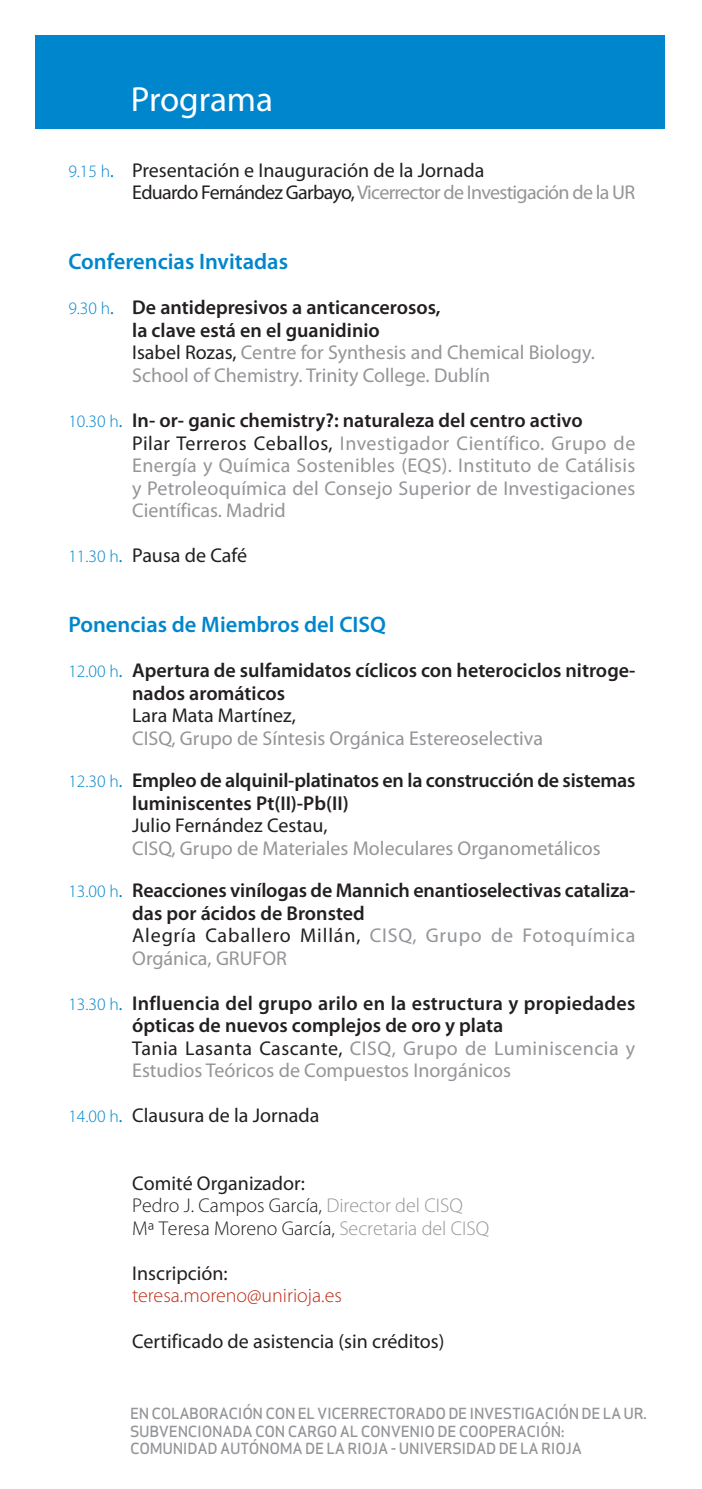
<style>
.page{position:relative;width:702px;height:1489px;background:#fff}
.page>*{position:absolute;margin:0;border:0;box-sizing:border-box;transform-origin:0 0}
.t1{font:35px "Myriad Pro";color:#fff}
.t2{font:600 22.5px "Myriad Pro";color:#0086cc}
.t3{font:600 20px/22.5px "Myriad Pro";color:#231f20}
.t4{font:20px/22.5px "Myriad Pro";letter-spacing:.01em;color:#939598}
.t5{font:20px "Myriad Pro";color:#231f20}
.t6{font:20px/22.5px "Myriad Pro";letter-spacing:-.035em;color:#231f20}
.t7{font:300 20px/22.5px "Myriad Pro";color:#231f20}
.t8{font:20px/22.5px "Myriad Pro";letter-spacing:.04em;color:#939598}
.t9{font:300 20px "Myriad Pro";color:#bf2d19}
.t10{font:15px/17.5px "Apex Sans Medium ST";letter-spacing:-.02em;color:#939598}
.s1{font-weight:300;font-size:17.5px;color:#0086cc}
.s2{font-size:17.5px;color:#0086cc}
.s3{color:#939598}
.s4{font-weight:600;color:#231f20}
.s5{color:#231f20}
.s6{font-weight:400;font-size:17.5px;color:#0086cc}
.s7{font-weight:400;color:#939598}
.s8{font-weight:400}
</style>
<div class="page">
<div style="left:35px;top:35px;width:630px;height:94px;background:#0086cc"></div>
<h1 class="t1" style="left:131px;top:86px;width:143px">Programa</h1>
<p class="t6" style="left:132px;top:160px;width:504px;text-indent:-64px"><span class="s1">9.15 h</span><span class="s2">.</span> Presentación e Inauguración de la Jornada<br>Eduardo Fernández Garbayo, <span class="s3">Vicerrector de Investigación de la UR</span></p>
<p class="t2" style="left:68px;top:253px;width:221px">Conferencias Invitadas</p>
<p class="t4" style="left:132px;top:298px;width:464px;text-indent:-64px"><span class="s1">9.30 h</span><span class="s2">.</span> <span class="s4">De antidepresivos a anticancerosos,<br>la clave está en el guanidinio<br></span><span class="s5">Isabel Rozas,</span> Centre for Synthesis and Chemical Biology.<br>School of Chemistry. Trinity College. Dublín</p>
<p class="t4" style="left:132px;top:410px;width:504px;text-indent:-64px"><span class="s1">10.30 h</span><span class="s2">.</span> <span class="s4">In- or- ganic chemistry?: naturaleza del centro activo<br></span><span class="s5">Pilar Terreros Ceballos,</span> Investigador Científico. Grupo de Energía y Química Sostenibles (EQS). Instituto de Catálisis y Petroleoquímica del Consejo Superior de Investigaciones Científicas. Madrid</p>
<p class="t5" style="left:68px;top:547px;width:180px"><span class="s1">11.30 h</span><span class="s2">.</span> Pausa de Café</p>
<p class="t2" style="left:68px;top:616px;width:319px">Ponencias de Miembros del CISQ</p>
<p class="t3" style="left:132px;top:660px;width:504px;text-indent:-64px"><span class="s1">12.00 h</span><span class="s6">.</span> Apertura de sulfamidatos cíclicos con heterociclos nitroge&shy;nados aromáticos</p>
<p class="t5" style="left:132px;top:707px;width:165px">Lara Mata Martínez,</p>
<p class="t3" style="left:68px;top:718px;width:568px;line-height:42.5px;text-indent:64px"><span class="s7">CISQ, Grupo de Síntesis Orgánica Estereoselectiva<br></span><span class="s1">12.30 h</span><span class="s6">.</span> Empleo de alquinil-platinatos en la construcción de sistemas</p>
<p class="t3" style="left:132px;top:793px;width:218px">luminiscentes Pt(II)-Pb(II)</p>
<p class="t5" style="left:132px;top:817px;width:197px">Julio Fernández Cestau,</p>
<p class="t3" style="left:68px;top:828px;width:568px;line-height:42.5px;text-indent:64px"><span class="s7">CISQ, Grupo de Materiales Moleculares Organometálicos<br></span><span class="s1">13.00 h</span><span class="s6">.</span> Reacciones vinílogas de Mannich enantioselectivas cataliza-</p>
<p class="t8" style="left:132px;top:903px;width:504px"><span class="s4">das por ácidos de Bronsted<br></span><span class="s5">Alegría Caballero Millán,</span> CISQ, Grupo de Fotoquímica<br>Orgánica, GRUFOR</p>
<p class="t3" style="left:132px;top:993px;width:504px;text-indent:-64px"><span class="s1">13.30 h</span><span class="s6">.</span> Influencia del grupo arilo en la estructura y propiedades ópticas de nuevos complejos de oro y plata<br><span class="s8">Tania Lasanta Cascante,</span> <span class="s7">CISQ, Grupo de Luminiscencia y Estudios Teóricos de Compuestos Inorgánicos</span></p>
<p class="t5" style="left:68px;top:1107px;width:252px"><span class="s1">14.00 h</span><span class="s2">.</span> Clausura de la Jornada</p>
<p class="t7" style="left:132px;top:1173px;width:358px"><span class="s8">Comité Organizador:<br></span>Pedro J. Campos García, <span class="s3">Director del CISQ<br></span>Mª Teresa Moreno García, <span class="s3">Secretaria del CISQ</span></p>
<p class="t5" style="left:132px;top:1265px;width:97px">Inscripción:</p>
<p class="t9" style="left:132px;top:1287px;width:211px">teresa.moreno@unirioja.es</p>
<p class="t5" style="left:132px;top:1332px;width:314px">Certificado de asistencia (sin créditos)</p>
<p class="t10" style="left:130px;top:1406px;width:518px">EN COLABORACIÓN CON EL VICERRECTORADO DE INVESTIGACIÓN DE LA UR.<br>SUBVENCIONADA CON CARGO AL CONVENIO DE COOPERACIÓN:<br>COMUNIDAD AUTÓNOMA DE LA RIOJA - UNIVERSIDAD DE LA RIOJA</p>
</div>
